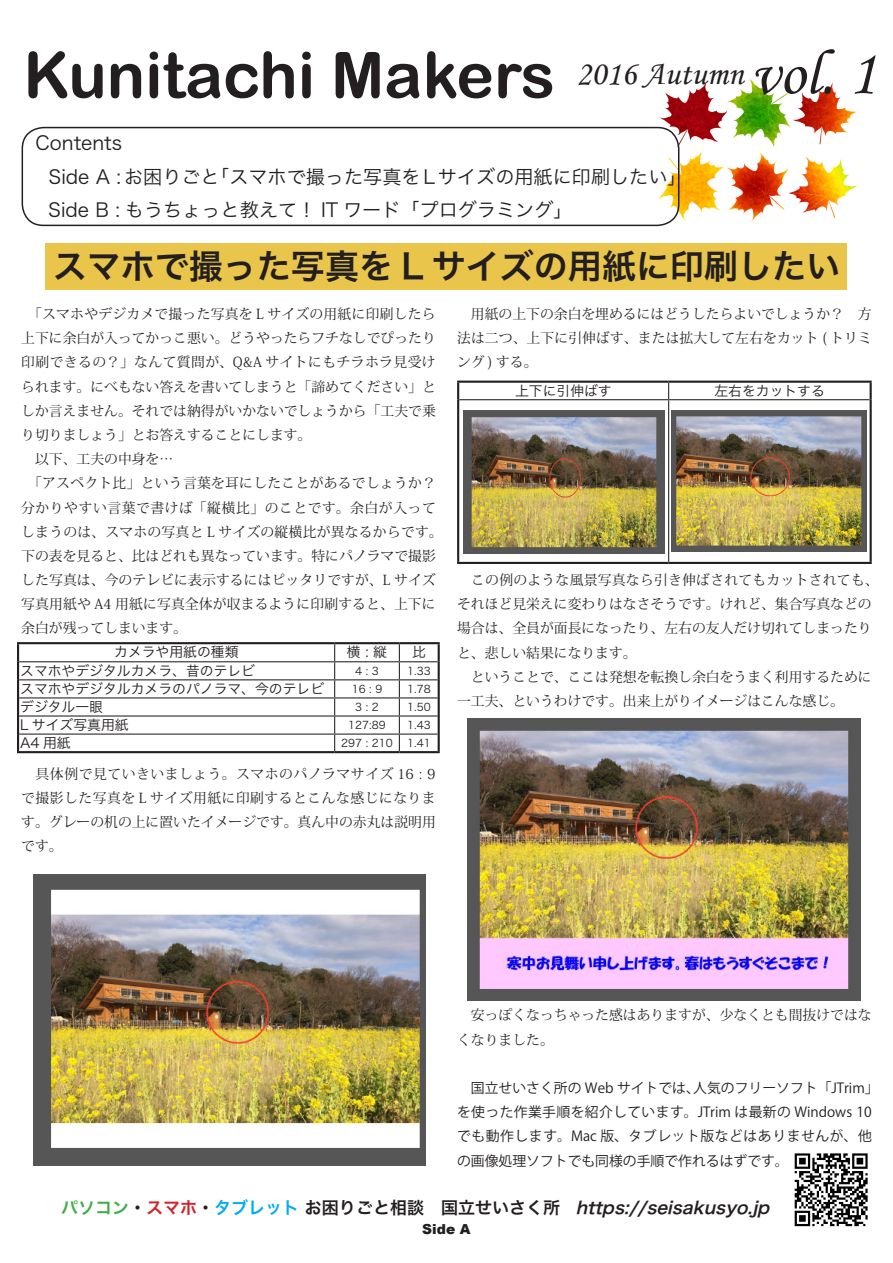
<style>
.page{position:relative;width:893px;height:1263px;background:#fff}
.page>*{position:absolute;margin:0;border:0;box-sizing:border-box;transform-origin:0 0}
.t1{font:63.75px "Arial Rounded MT Bold";color:#231f20}
.t2{font:63.75px "Monotype Corsiva";color:#231f20}
.t3{font:34.05px "Hira Kaku Pro W6";color:#231f20}
.t4{font:34.05px "Monotype Corsiva";color:#231f20}
.t5{font:19.2px "Hira Kaku Pro W3";color:#231f20}
.t6{font:16.95px "Hira Kaku Pro W6";color:#231f20}
.t7{font:italic 16.95px "Hira Kaku Pro W6";color:#231f20}
.t8{font:13.8px/24.2px "Koz Min Pro";color:#231f20}
.t9{font:13.8px/24.2px "Koz Go Pro";color:#231f20}
.t10{font:13.8px "Hira Kaku Pro W3";color:#231f20}
.t11{font:900 13.8px "Arial";color:#231f20}
.t12{font:10.65px "Hira Kaku Pro W3";color:#231f20}
.s1{color:#40ae49}
.s2{color:#d1232a}
.s3{color:#00aeef}
</style>
<div class="page">
<img style="left:656px;top:79px;width:201px;height:147px">
<div style="left:22px;top:127px;width:657px;height:99px;border:1px solid #231f20;border-radius:21px"></div>
<div style="left:46px;top:243px;width:801px;height:46px;background:#eac54c"></div>
<hr style="left:17px;top:642px;width:318px;height:2px;background:#231f20">
<hr style="left:335px;top:642px;width:64px;height:2px;background:#231f20">
<hr style="left:399px;top:642px;width:41px;height:2px;background:#231f20">
<hr style="left:19px;top:661px;width:316px;height:1px;background:#231f20">
<hr style="left:335px;top:661px;width:64px;height:1px;background:#231f20">
<hr style="left:399px;top:661px;width:39px;height:1px;background:#231f20">
<svg style="left:17px;top:644px;width:2px;height:107px"></svg>
<svg style="left:438px;top:644px;width:2px;height:107px"></svg>
<hr style="left:17px;top:751px;width:318px;height:2px;background:#231f20">
<hr style="left:335px;top:751px;width:64px;height:2px;background:#231f20">
<hr style="left:399px;top:751px;width:41px;height:2px;background:#231f20">
<hr style="left:19px;top:679px;width:316px;height:1px;background:#231f20">
<hr style="left:335px;top:679px;width:64px;height:1px;background:#231f20">
<hr style="left:399px;top:679px;width:39px;height:1px;background:#231f20">
<hr style="left:19px;top:697px;width:316px;height:1px;background:#231f20">
<hr style="left:335px;top:697px;width:64px;height:1px;background:#231f20">
<hr style="left:399px;top:697px;width:39px;height:1px;background:#231f20">
<hr style="left:19px;top:715px;width:316px;height:1px;background:#231f20">
<hr style="left:335px;top:715px;width:64px;height:1px;background:#231f20">
<hr style="left:399px;top:715px;width:39px;height:1px;background:#231f20">
<hr style="left:19px;top:733px;width:316px;height:2px;background:#231f20">
<hr style="left:335px;top:733px;width:64px;height:2px;background:#231f20">
<svg style="left:334px;top:644px;width:1px;height:107px"></svg>
<hr style="left:399px;top:733px;width:39px;height:2px;background:#231f20">
<svg style="left:399px;top:644px;width:1px;height:107px"></svg>
<img style="left:34px;top:874px;width:391px;height:291px">
<hr style="left:457px;top:381px;width:212px;height:2px;background:#231f20">
<svg style="left:457px;top:383px;width:2px;height:17px"></svg>
<hr style="left:669px;top:381px;width:203px;height:2px;background:#231f20">
<svg style="left:870px;top:383px;width:2px;height:17px"></svg>
<hr style="left:457px;top:400px;width:2px;height:162px;background:#231f20">
<hr style="left:870px;top:400px;width:2px;height:162px;background:#231f20">
<hr style="left:457px;top:562px;width:212px;height:2px;background:#231f20">
<hr style="left:669px;top:562px;width:203px;height:2px;background:#231f20">
<svg style="left:668px;top:383px;width:1px;height:16px"></svg>
<hr style="left:459px;top:399px;width:210px;height:1px;background:#231f20">
<hr style="left:669px;top:399px;width:201px;height:1px;background:#231f20">
<hr style="left:668px;top:400px;width:1px;height:162px;background:#231f20">
<img style="left:463px;top:411px;width:201px;height:142px">
<img style="left:672px;top:411px;width:194px;height:141px">
<img style="left:468px;top:719px;width:393px;height:282px">
<img style="left:794px;top:1153px;width:74px;height:74px">
<p class="t1" style="left:23px;top:37px;width:533px">Kunitachi Makers</p>
<p class="t5" style="left:35px;top:126px;width:88px">Contents</p>
<p class="t5" style="left:210px;top:159px;width:478px">「スマホで撮った写真をLサイズの用紙に印刷したい「</p>
<p class="t4" style="left:576px;top:53px;width:169px">2016 Autumn</p>
<p class="t5" style="left:23px;top:159px;width:198px">　 Side A :お困りごと</p>
<p class="t5" style="left:29px;top:193px;width:545px">　Side B : もうちょっと教えて！ IT ワード「プログラミング「</p>
<p class="t2" style="left:751px;top:35px;width:127px">vol 1.</p>
<p class="t3" style="left:53px;top:235px;width:789px">スマホで撮った写真を L サイズの用紙に印刷したい</p>
<p class="t8" style="left:21px;top:301px;width:416px;text-align:justify">　「スマホやデジカメで撮った写真を L サイズの用紙に印刷したら上下に余白が入ってかっこ悪い。どうやったらフチなしでぴったり印刷できるの？」なんて質問が、Q&amp;A サイトにもチラホラ見受けられます。にべもない答えを書いてしまうと「諦めてください」としか言えません。それでは納得がいかないでしょうから「工夫で乗り切りましょう」とお答えすることにします。</p>
<p class="t8" style="left:21px;top:446px;width:154px">　以下、工夫の中身を...</p>
<p class="t8" style="left:21px;top:471px;width:423px">　「アスペクト比」という言葉を耳にしたことがあるでしょうか?分かりやすい言葉で書けば「縦横比」のことです。余白が入ってしまうのは、スマホの写真と L サイズの縦横比が異なるからです。下の表を見ると、比はどれも異なっています。特にパノラマで撮影した写真は、今のテレビに表示するにはピッタリですが、L サイズ写真用紙や A4 用紙に写真全体が収まるように印刷すると、上下に余白が残ってしまいます。</p>
<p class="t10" style="left:114px;top:640px;width:126px">カメラや用紙の種類</p>
<p class="t10" style="left:347px;top:640px;width:42px">横 縦:</p>
<p class="t10" style="left:412px;top:640px;width:15px">比</p>
<p class="t10" style="left:20px;top:659px;width:236px">スマホやデジタルカメラ、昔のテレビ</p>
<p class="t12" style="left:355px;top:661px;width:25px">4 3:</p>
<p class="t12" style="left:407px;top:661px;width:25px">1.33</p>
<p class="t10" style="left:20px;top:677px;width:306px">スマホやデジタルカメラのパノラマ、今のテレビ</p>
<p class="t12" style="left:352px;top:679px;width:32px">16 9:</p>
<p class="t12" style="left:407px;top:679px;width:25px">1.78</p>
<p class="t10" style="left:20px;top:695px;width:84px">デジタル一眼</p>
<p class="t12" style="left:355px;top:697px;width:25px">3 2:</p>
<p class="t12" style="left:407px;top:697px;width:25px">1.50</p>
<p class="t10" style="left:20px;top:713px;width:110px">L サイズ写真用紙</p>
<p class="t12" style="left:348px;top:716px;width:39px">127:89</p>
<p class="t12" style="left:407px;top:716px;width:25px">1.43</p>
<p class="t10" style="left:20px;top:731px;width:52px">A4 用紙</p>
<p class="t12" style="left:341px;top:734px;width:53px">297 : 210</p>
<p class="t12" style="left:407px;top:734px;width:25px">1.41</p>
<p class="t8" style="left:21px;top:761px;width:416px;text-align:justify">　具体例で見ていきいましょう。スマホのパノラマサイズ 16 9:で撮影した写真を L サイズ用紙に印刷するとこんな感じになります。グレーの机の上に置いたイメージです。真ん中の赤丸は説明用です。</p>
<p class="t8" style="left:457px;top:301px;width:416px;text-align:justify">　用紙の上下の余白を埋めるにはどうしたらよいでしょうか？　方法は二つ、上下に引伸ばす、または拡大して左右をカット ( トリミング ) する。</p>
<p class="t10" style="left:515px;top:378px;width:98px">上下に引伸ばす</p>
<p class="t10" style="left:714px;top:378px;width:112px">左右をカットする</p>
<p class="t8" style="left:457px;top:567px;width:423px">　この例のような風景写真なら引き伸ばされてもカットされても、それほど見栄えに変わりはなさそうです。けれど、集合写真などの場合は、全員が面長になったり、左右の友人だけ切れてしまったりと、悲しい結果になります。</p>
<p class="t8" style="left:457px;top:664px;width:416px">　ということで、ここは発想を転換し余白をうまく利用するために一工夫、というわけです。出来上がりイメージはこんな感じ。</p>
<p class="t8" style="left:457px;top:1003px;width:416px">　安っぽくなっちゃった感はありますが、少なくとも間抜けではなくなりました。</p>
<p class="t9" style="left:693px;top:1076px;width:187px">人気のフリーソフト「JTrim「</p>
<p class="t9" style="left:457px;top:1076px;width:416px;text-indent:14px">国立せいさく所の Web サイトでは、<br>を使った作業手順を紹介しています。JTrim は最新の Windows 10でも動作します。Mac 版、タブレット版などはありませんが、他の画像処理ソフトでも同様の手順で作れるはずです。</p>
<p class="t6" style="left:61px;top:1192px;width:500px"><span class="s1">パソコン</span>・<span class="s2">スマホ</span>・<span class="s3">タブレット</span>お困りごと相談　国立せいさく所</p>
<p class="t11" style="left:422px;top:1219px;width:50px">Side A</p>
<p class="t7" style="left:576px;top:1192px;width:56px">https</p>
<p class="t7" style="left:624px;top:1192px;width:30px">://</p>
<p class="t7" style="left:646px;top:1192px;width:109px">seisakusyo</p>
<p class="t7" style="left:747px;top:1192px;width:30px">j p.</p>
</div>
